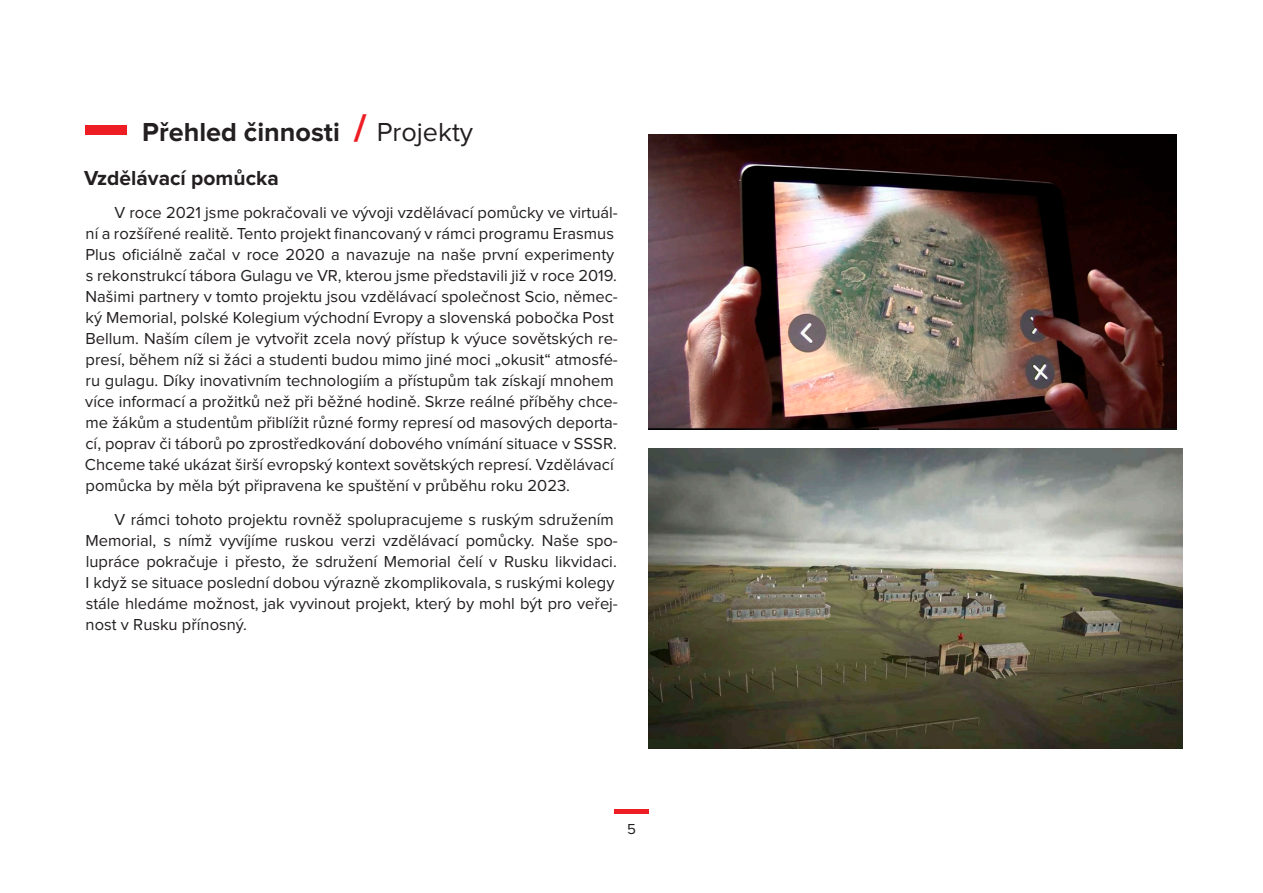
<style>
.page{position:relative;width:1263px;height:893px;background:#fff}
.page>*{position:absolute;margin:0;border:0;box-sizing:border-box;transform-origin:0 0}
.t1{font:700 27px "Proxima Nova";color:#231f20}
.text{font:700 21px "Proxima Nova";color:#231f20}
.text-2{font:16.5px/21px "Proxima Nova";color:#231f20}
.t2{font:15px "Proxima Nova";color:#231f20}
.s1{font-size:39px;color:#ee1d23}
.s2{font-weight:400}
</style>
<div class="page">
<hr style="left:614px;top:810px;width:34px;height:4px;background:#ee1d23">
<div style="left:85px;top:125px;width:41px;height:9px;background:#ee1d23"></div>
<img style="left:648px;top:135px;width:528px;height:294px">
<img style="left:648px;top:448px;width:534px;height:300px">
<p class="t1" style="left:142px;top:120px;width:332px">Přehled činnosti <span class="s1">/</span> <span class="s2">Projekty</span></p>
<p class="text" style="left:84px;top:168px;width:196px">Vzdělávací pomůcka</p>
<p class="text-2" style="left:85px;top:203px;width:534px;text-indent:30px">V roce 2021 jsme pokračovali ve vývoji vzdělávací pomůcky ve virtuál&shy;ní a rozšířené realitě. Tento projekt financovaný v rámci programu Erasmus Plus oficiálně začal v roce 2020 a navazuje na naše první experimenty s rekonstrukcí tábora Gulagu ve VR, kterou jsme představili již v roce 2019.<br>Našimi partnery v tomto projektu jsou vzdělávací společnost Scio, němec&shy;ký Memorial, polské Kolegium východní Evropy a slovenská pobočka Post Bellum. Naším cílem je vytvořit zcela nový přístup k výuce sovětských re&shy;presí, během níž si žáci a studenti budou mimo jiné moci „okusit“ atmosfé&shy;ru gulagu. Díky inovativním technologiím a přístupům tak získají mnohem více informací a prožitků než při běžné hodině. Skrze reálné příběhy chce&shy;me žákům a studentům přiblížit různé formy represí od masových deporta&shy;cí, poprav či táborů po zprostředkování dobového vnímání situace v SSSR.<br>Chceme také ukázat širší evropský kontext sovětských represí. Vzdělávací pomůcka by měla být připravena ke spuštění v průběhu roku 2023.</p>
<p class="text-2" style="left:86px;top:510px;width:534px;text-indent:29px">V rámci tohoto projektu rovněž spolupracujeme s ruským sdružením Memorial, s nímž vyvíjíme ruskou verzi vzdělávací pomůcky. Naše spo&shy;lupráce pokračuje i přesto, že sdružení Memorial čelí v Rusku likvidaci.<br>I když se situace poslední dobou výrazně zkomplikovala, s ruskými kolegy stále hledáme možnost, jak vyvinout projekt, který by mohl být pro veřej&shy;nost v Rusku přínosný.</p>
<p class="t2" style="left:627px;top:822px;width:10px">5</p>
</div>
